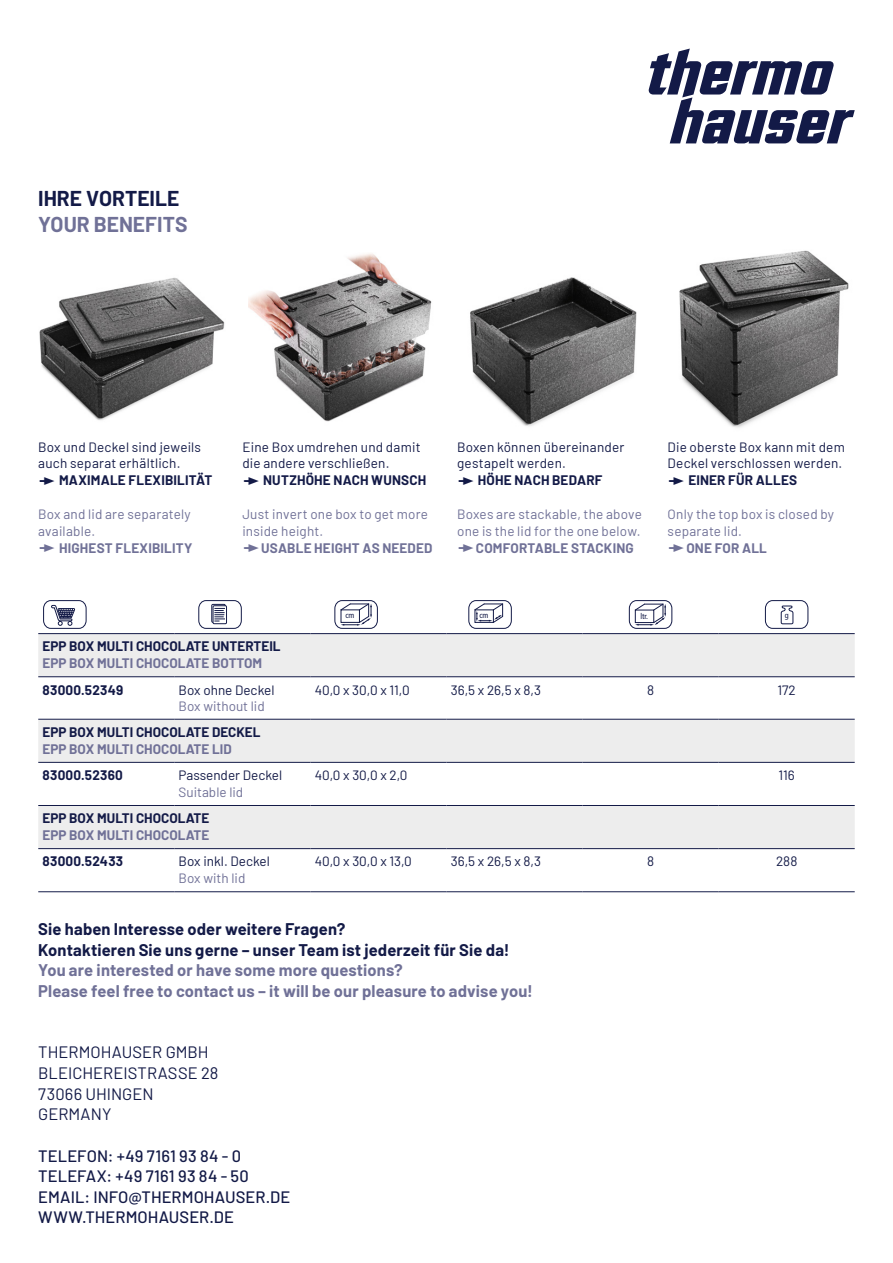
<style>
.page{position:relative;width:893px;height:1263px;background:#fff}
.page>*{position:absolute;margin:0;border:0;box-sizing:border-box;transform-origin:0 0}
.t1{font:700 21px "Barlow";color:#131a47}
.t2{font:700 21px "Barlow";color:#707197}
.t3{font:700 16.5px/20.7px "Barlow";letter-spacing:.01em;color:#707197}
.t4{font:700 16.5px/20.7px "Barlow";letter-spacing:.01em;color:#131a47}
.t5{font:500 16.5px/20.7px "Barlow";letter-spacing:.01em;color:#131a47}
.t6{font:16.5px/20.7px "Barlow";color:#131a47}
.t7{font:13.5px/16.8px "Barlow";letter-spacing:.015em;color:#131a47}
.t8{font:13.5px/16.8px "Barlow";letter-spacing:.015em;color:#707197}
.t9{font:700 13.5px "Barlow";letter-spacing:.01em;color:#131a47}
.t10{font:700 13.5px "Barlow";letter-spacing:.005em;color:#707197}
.t11{font:condensed 8.1px "Frutiger";color:#131a47}
</style>
<div class="page">
<div style="left:38px;top:634px;width:817px;height:42px;background:#ededed"></div>
<svg style="left:38px;top:677px;width:817px;height:173px;fill:#ededed"></svg>
<hr style="left:38px;top:676px;width:136px;height:1px;background:#131a47">
<hr style="left:174px;top:676px;width:136px;height:1px;background:#131a47">
<hr style="left:310px;top:676px;width:136px;height:1px;background:#131a47">
<hr style="left:446px;top:676px;width:137px;height:1px;background:#131a47">
<hr style="left:583px;top:676px;width:136px;height:1px;background:#131a47">
<hr style="left:719px;top:676px;width:136px;height:1px;background:#131a47">
<hr style="left:38px;top:719px;width:136px;height:1px;background:#131a47">
<hr style="left:174px;top:719px;width:136px;height:1px;background:#131a47">
<hr style="left:310px;top:719px;width:136px;height:1px;background:#131a47">
<hr style="left:446px;top:719px;width:137px;height:1px;background:#131a47">
<hr style="left:583px;top:719px;width:136px;height:1px;background:#131a47">
<hr style="left:719px;top:719px;width:136px;height:1px;background:#131a47">
<hr style="left:38px;top:762px;width:136px;height:1px;background:#131a47">
<hr style="left:174px;top:762px;width:136px;height:1px;background:#131a47">
<hr style="left:310px;top:762px;width:136px;height:1px;background:#131a47">
<hr style="left:446px;top:762px;width:137px;height:1px;background:#131a47">
<hr style="left:583px;top:762px;width:136px;height:1px;background:#131a47">
<hr style="left:719px;top:762px;width:136px;height:1px;background:#131a47">
<hr style="left:38px;top:805px;width:136px;height:1px;background:#131a47">
<hr style="left:174px;top:805px;width:136px;height:1px;background:#131a47">
<hr style="left:310px;top:805px;width:136px;height:1px;background:#131a47">
<hr style="left:446px;top:805px;width:137px;height:1px;background:#131a47">
<hr style="left:583px;top:805px;width:136px;height:1px;background:#131a47">
<hr style="left:719px;top:805px;width:136px;height:1px;background:#131a47">
<hr style="left:38px;top:848px;width:136px;height:1px;background:#131a47">
<hr style="left:174px;top:848px;width:136px;height:1px;background:#131a47">
<hr style="left:310px;top:848px;width:136px;height:1px;background:#131a47">
<hr style="left:446px;top:848px;width:137px;height:1px;background:#131a47">
<hr style="left:583px;top:848px;width:136px;height:1px;background:#131a47">
<hr style="left:719px;top:848px;width:136px;height:1px;background:#131a47">
<hr style="left:38px;top:891px;width:136px;height:1px;background:#131a47">
<hr style="left:174px;top:891px;width:136px;height:1px;background:#131a47">
<hr style="left:310px;top:891px;width:136px;height:1px;background:#131a47">
<hr style="left:446px;top:891px;width:137px;height:1px;background:#131a47">
<hr style="left:583px;top:891px;width:136px;height:1px;background:#131a47">
<hr style="left:719px;top:891px;width:136px;height:1px;background:#131a47">
<svg style="left:38px;top:600px;width:817px;height:34px"></svg>
<img style="left:249px;top:253px;width:183px;height:169px">
<img style="left:39px;top:277px;width:186px;height:143px">
<img style="left:470px;top:277px;width:167px;height:149px">
<img style="left:679px;top:250px;width:170px;height:178px">
<svg style="left:649px;top:49px;width:206px;height:94px"></svg>
<h1 class="t1" style="left:38px;top:183px;width:143px">IHRE VORTEILE</h1>
<h1 class="t2" style="left:38px;top:209px;width:151px">YOUR BENEFITS</h1>
<p class="t7" style="left:38px;top:437px;width:164px">Box und Deckel sind jeweils auch separat erhältlich.</p>
<p class="t9" style="left:59px;top:470px;width:155px">MAXIMALE FLEXIBILITÄT</p>
<p class="t8" style="left:38px;top:505px;width:154px">Box and lid are separately available.</p>
<p class="t10" style="left:59px;top:538px;width:135px">HIGHEST FLEXIBILITY</p>
<p class="t7" style="left:242px;top:437px;width:180px">Eine Box umdrehen und damit die andere verschließen.</p>
<p class="t9" style="left:263px;top:470px;width:165px">NUTZHÖHE NACH WUNSCH</p>
<p class="t8" style="left:242px;top:505px;width:187px">Just invert one box to get more inside height.</p>
<p class="t10" style="left:261px;top:538px;width:173px">USABLE HEIGHT AS NEEDED</p>
<p class="t7" style="left:457px;top:437px;width:169px">Boxen können übereinander gestapelt werden.</p>
<p class="t9" style="left:478px;top:470px;width:126px">HÖHE NACH BEDARF</p>
<p class="t8" style="left:457px;top:505px;width:186px">Boxes are stackable, the above one is the lid for the one below.</p>
<p class="t10" style="left:476px;top:538px;width:159px">COMFORTABLE STACKING</p>
<p class="t7" style="left:668px;top:437px;width:179px">Die oberste Box kann mit dem<br>Deckel verschlossen werden.</p>
<p class="t9" style="left:688px;top:470px;width:110px">EINER FÜR ALLES</p>
<p class="t8" style="left:668px;top:505px;width:168px">Only the top box is closed by separate lid.</p>
<p class="t10" style="left:686px;top:538px;width:82px">ONE FOR ALL</p>
<p class="t11" style="left:345px;top:611px;width:10px">cm</p>
<p class="t11" style="left:479px;top:611px;width:10px">cm</p>
<p class="t11" style="left:640px;top:611px;width:9px">ltr.</p>
<p class="t11" style="left:785px;top:611px;width:5px">g</p>
<p class="t9" style="left:43px;top:636px;width:240px">EPP BOX MULTI CHOCOLATE UNTERTEIL</p>
<p class="t10" style="left:43px;top:653px;width:221px">EPP BOX MULTI CHOCOLATE BOTTOM</p>
<p class="t9" style="left:43px;top:680px;width:82px">83000.52349</p>
<p class="t7" style="left:179px;top:680px;width:97px">Box ohne Deckel</p>
<p class="t8" style="left:179px;top:696px;width:88px">Box without lid</p>
<p class="t9" style="left:43px;top:722px;width:220px">EPP BOX MULTI CHOCOLATE DECKEL</p>
<p class="t10" style="left:43px;top:739px;width:191px">EPP BOX MULTI CHOCOLATE LID</p>
<p class="t9" style="left:43px;top:765px;width:82px">83000.52360</p>
<p class="t7" style="left:179px;top:766px;width:105px">Passender Deckel</p>
<p class="t8" style="left:179px;top:783px;width:66px">Suitable lid</p>
<p class="t9" style="left:43px;top:808px;width:168px">EPP BOX MULTI CHOCOLATE</p>
<p class="t10" style="left:43px;top:825px;width:168px">EPP BOX MULTI CHOCOLATE</p>
<p class="t9" style="left:43px;top:851px;width:82px">83000.52433</p>
<p class="t7" style="left:179px;top:852px;width:93px">Box inkl. Deckel</p>
<p class="t8" style="left:179px;top:869px;width:68px">Box with lid</p>
<p class="t7" style="left:315px;top:680px;width:97px">40,0 x 30,0 x 11,0</p>
<p class="t7" style="left:451px;top:680px;width:92px">36,5 x 26,5 x 8,3</p>
<p class="t7" style="left:647px;top:680px;width:9px">8</p>
<p class="t7" style="left:777px;top:680px;width:20px">172</p>
<p class="t7" style="left:315px;top:766px;width:94px">40,0 x 30,0 x 2,0</p>
<p class="t7" style="left:778px;top:766px;width:18px">116</p>
<p class="t7" style="left:315px;top:852px;width:99px">40,0 x 30,0 x 13,0</p>
<p class="t7" style="left:451px;top:852px;width:92px">36,5 x 26,5 x 8,3</p>
<p class="t7" style="left:647px;top:852px;width:9px">8</p>
<p class="t7" style="left:776px;top:852px;width:23px">288</p>
<p class="t4" style="left:38px;top:917px;width:473px">Sie haben Interesse oder weitere Fragen?<br>Kontaktieren Sie uns gerne – unser Team ist jederzeit für Sie da!</p>
<p class="t3" style="left:38px;top:959px;width:496px">You are interested or have some more questions?<br>Please feel free to contact us – it will be our pleasure to advise you!</p>
<p class="t6" style="left:38px;top:1041px;width:182px">THERMOHAUSER GMBH<br>BLEICHEREISTRASSE 28<br>73066 UHINGEN<br>GERMANY</p>
<p class="t5" style="left:38px;top:1144px;width:254px">TELEFON: +49 7161 93 84 - 0<br>TELEFAX: +49 7161 93 84 - 50<br>EMAIL: INFO@THERMOHAUSER.DE<br>WWW.THERMOHAUSER.DE</p>
</div>
